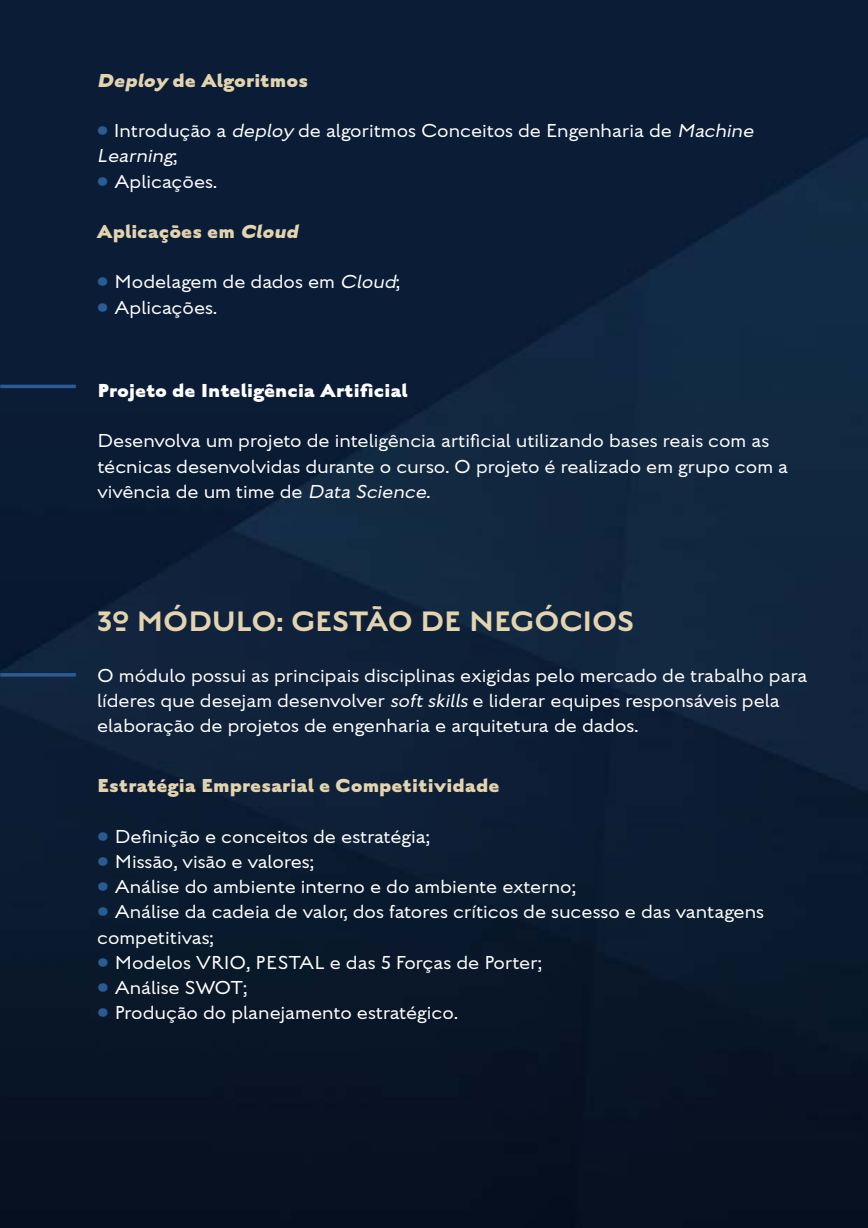
<style>
.page{position:relative;width:868px;height:1228px;background:#fff}
.page>*{position:absolute;margin:0;border:0;box-sizing:border-box;transform-origin:0 0}
.t1{font:500 31.5px "English Grotesque";color:#e3d4b0}
.t2{font:100 21px/25.2px "English Grotesque";color:#fff}
.t3{font:800 21px "English Grotesque";color:#e3d4b0}
.t4{font:800 21px "English Grotesque";color:#fff}
.s1{font-style:italic}
.s2{color:#295c95}
</style>
<div class="page">
<img style="left:0;top:0;width:868px;height:1228px">
<hr style="left:0;top:385px;width:76px;height:3px;background:#295c95">
<hr style="left:0;top:673px;width:76px;height:3px;background:#295c95">
<p class="t3" style="left:97px;top:68px;width:213px"><span class="s1">Deploy</span> de Algoritmos</p>
<p class="t2" style="left:97px;top:118px;width:662px"><span class="s2">•</span> Introdução a <span class="s1">deploy</span> de algoritmos Conceitos de Engenharia de <span class="s1">Machine<br>Learning</span>;</p>
<p class="t2" style="left:97px;top:169px;width:121px"><span class="s2">•</span> Aplicações.</p>
<p class="t3" style="left:97px;top:219px;width:207px">Aplicações em <span class="s1">Cloud</span></p>
<p class="t2" style="left:97px;top:270px;width:304px"><span class="s2">•</span> Modelagem de dados em <span class="s1">Cloud</span>;</p>
<p class="t2" style="left:97px;top:295px;width:121px"><span class="s2">•</span> Aplicações.</p>
<p class="t4" style="left:97px;top:378px;width:312px">Projeto de Inteligência Artificial</p>
<p class="t2" style="left:97px;top:429px;width:692px">Desenvolva um projeto de inteligência artificial utilizando bases reais com as técnicas desenvolvidas durante o curso. O projeto é realizado em grupo com a vivência de um time de <span class="s1">Data Science</span>.</p>
<h1 class="t1" style="left:97px;top:601px;width:538px">3º MÓDULO: GESTÃO DE NEGÓCIOS</h1>
<p class="t2" style="left:97px;top:663px;width:712px">O módulo possui as principais disciplinas exigidas pelo mercado de trabalho para líderes que desejam desenvolver <span class="s1">softskills</span> e liderar equipes responsáveis pela elaboração de projetos de engenharia e arquitetura de dados.</p>
<p class="t3" style="left:97px;top:773px;width:404px">Estratégia Empresarial e Competitividade</p>
<p class="t2" style="left:97px;top:824px;width:334px"><span class="s2">•</span> Definição e conceitos de estratégia;</p>
<p class="t2" style="left:97px;top:849px;width:218px"><span class="s2">•</span> Missão, visão e valores;</p>
<p class="t2" style="left:97px;top:874px;width:480px"><span class="s2">•</span> Análise do ambiente interno e do ambiente externo;</p>
<p class="t2" style="left:97px;top:900px;width:669px"><span class="s2">•</span> Análise da cadeia de valor, dos fatores críticos de sucesso e das vantagens competitivas;</p>
<p class="t2" style="left:97px;top:950px;width:446px"><span class="s2">•</span> Modelos VRIO, PESTAL e das 5 Forças de Porter;</p>
<p class="t2" style="left:97px;top:975px;width:151px"><span class="s2">•</span> Análise SWOT;</p>
<p class="t2" style="left:97px;top:1000px;width:362px"><span class="s2">•</span> Produção do planejamento estratégico.</p>
</div>
